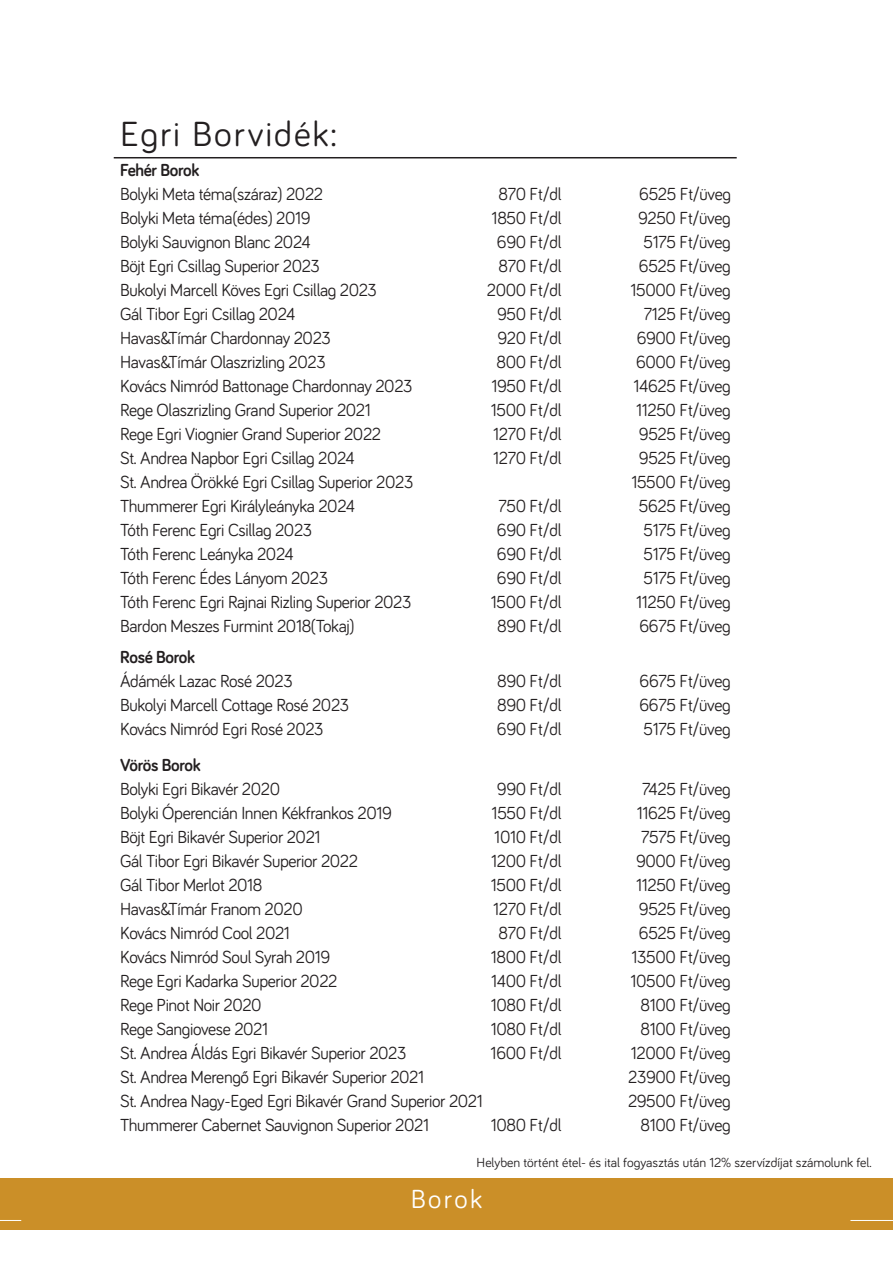
<style>
.page{position:relative;width:893px;height:1263px;background:#fff}
.page>*{position:absolute;margin:0;border:0;box-sizing:border-box;transform-origin:0 0}
.t1{font:36px "Bariol";letter-spacing:.05em;color:#231f20}
.t2{font:27px "Bariol";letter-spacing:.09em;color:#fff}
.t3{font:18px "Bariol";letter-spacing:-.02em;color:#231f20;scale:.96 1}
.t4{font:700 18px "Bariol";letter-spacing:-.02em;color:#231f20;scale:.96 1}
.t5{font:13.5px "Bariol";color:#231f20}
</style>
<div class="page">
<hr style="left:114px;top:157px;width:623px;height:1px;background:#231f20">
<div style="left:0;top:1178px;width:893px;height:52px;background:#cb8f28"></div>
<svg style="left:0;top:1220px;width:21px;height:1px"></svg>
<hr style="left:850px;top:1220px;width:43px;height:1px;background:#fff">
<p class="t1" style="left:120px;top:109px;width:218px">Egri Borvidék:</p>
<p class="t4" style="left:120px;top:157px;width:84px">Fehér Borok</p>
<p class="t3" style="left:120px;top:181px;width:213px">Bolyki Meta téma(száraz) 2022</p>
<p class="t3" style="left:499px;top:181px;width:67px">870 Ft/dl</p>
<p class="t3" style="left:639px;top:181px;width:97px">6525 Ft/üveg</p>
<p class="t3" style="left:120px;top:205px;width:200px">Bolyki Meta téma(édes) 2019</p>
<p class="t3" style="left:492px;top:205px;width:74px">1850 Ft/dl</p>
<p class="t3" style="left:638px;top:205px;width:98px">9250 Ft/üveg</p>
<p class="t3" style="left:120px;top:229px;width:200px">Bolyki Sauvignon Blanc 2024</p>
<p class="t3" style="left:497px;top:229px;width:69px">690 Ft/dl</p>
<p class="t3" style="left:643px;top:229px;width:92px">5175 Ft/üveg</p>
<p class="t3" style="left:120px;top:253px;width:210px">Böjt Egri Csillag Superior 2023</p>
<p class="t3" style="left:499px;top:253px;width:67px">870 Ft/dl</p>
<p class="t3" style="left:639px;top:253px;width:97px">6525 Ft/üveg</p>
<p class="t3" style="left:120px;top:277px;width:269px">Bukolyi Marcell Köves Egri Csillag 2023</p>
<p class="t3" style="left:487px;top:277px;width:79px">2000 Ft/dl</p>
<p class="t3" style="left:630px;top:277px;width:106px">15000 Ft/üveg</p>
<p class="t3" style="left:120px;top:301px;width:184px">Gál Tibor Egri Csillag 2024</p>
<p class="t3" style="left:497px;top:301px;width:69px">950 Ft/dl</p>
<p class="t3" style="left:644px;top:301px;width:92px">7125 Ft/üveg</p>
<p class="t3" style="left:120px;top:325px;width:221px">Havas&amp;Tímár Chardonnay 2023</p>
<p class="t3" style="left:497px;top:325px;width:68px">920 Ft/dl</p>
<p class="t3" style="left:637px;top:325px;width:99px">6900 Ft/üveg</p>
<p class="t3" style="left:120px;top:349px;width:216px">Havas&amp;Tímár Olaszrizling 2023</p>
<p class="t3" style="left:496px;top:349px;width:69px">800 Ft/dl</p>
<p class="t3" style="left:636px;top:349px;width:100px">6000 Ft/üveg</p>
<p class="t3" style="left:120px;top:373px;width:306px">Kovács Nimród Battonage Chardonnay 2023</p>
<p class="t3" style="left:491px;top:373px;width:75px">1950 Ft/dl</p>
<p class="t3" style="left:633px;top:373px;width:103px">14625 Ft/üveg</p>
<p class="t3" style="left:120px;top:397px;width:263px">Rege Olaszrizling Grand Superior 2021</p>
<p class="t3" style="left:491px;top:397px;width:75px">1500 Ft/dl</p>
<p class="t3" style="left:636px;top:397px;width:100px">11250 Ft/üveg</p>
<p class="t3" style="left:120px;top:421px;width:273px">Rege Egri Viognier Grand Superior 2022</p>
<p class="t3" style="left:493px;top:421px;width:73px">1270 Ft/dl</p>
<p class="t3" style="left:639px;top:421px;width:97px">9525 Ft/üveg</p>
<p class="t3" style="left:120px;top:445px;width:246px">St. Andrea Napbor Egri Csillag 2024</p>
<p class="t3" style="left:493px;top:445px;width:73px">1270 Ft/dl</p>
<p class="t3" style="left:639px;top:445px;width:97px">9525 Ft/üveg</p>
<p class="t3" style="left:120px;top:469px;width:307px">St. Andrea Örökké Egri Csillag Superior 2023</p>
<p class="t3" style="left:631px;top:469px;width:105px">15500 Ft/üveg</p>
<p class="t3" style="left:120px;top:493px;width:246px">Thummerer Egri Királyleányka 2024</p>
<p class="t3" style="left:499px;top:493px;width:67px">750 Ft/dl</p>
<p class="t3" style="left:639px;top:493px;width:97px">5625 Ft/üveg</p>
<p class="t3" style="left:120px;top:517px;width:202px">Tóth Ferenc Egri Csillag 2023</p>
<p class="t3" style="left:497px;top:517px;width:69px">690 Ft/dl</p>
<p class="t3" style="left:643px;top:517px;width:92px">5175 Ft/üveg</p>
<p class="t3" style="left:120px;top:541px;width:182px">Tóth Ferenc Leányka 2024</p>
<p class="t3" style="left:497px;top:541px;width:69px">690 Ft/dl</p>
<p class="t3" style="left:643px;top:541px;width:92px">5175 Ft/üveg</p>
<p class="t3" style="left:120px;top:565px;width:218px">Tóth Ferenc Édes Lányom 2023</p>
<p class="t3" style="left:497px;top:565px;width:69px">690 Ft/dl</p>
<p class="t3" style="left:643px;top:565px;width:92px">5175 Ft/üveg</p>
<p class="t3" style="left:120px;top:589px;width:305px">Tóth Ferenc Egri Rajnai Rizling Superior 2023</p>
<p class="t3" style="left:491px;top:589px;width:75px">1500 Ft/dl</p>
<p class="t3" style="left:636px;top:589px;width:100px">11250 Ft/üveg</p>
<p class="t3" style="left:120px;top:613px;width:246px">Bardon Meszes Furmint 2018(Tokaj)</p>
<p class="t3" style="left:497px;top:613px;width:69px">890 Ft/dl</p>
<p class="t3" style="left:640px;top:613px;width:96px">6675 Ft/üveg</p>
<p class="t4" style="left:120px;top:645px;width:79px">Rosé Borok</p>
<p class="t3" style="left:120px;top:669px;width:181px">Ádámék Lazac Rosé 2023</p>
<p class="t3" style="left:497px;top:669px;width:69px">890 Ft/dl</p>
<p class="t3" style="left:640px;top:669px;width:96px">6675 Ft/üveg</p>
<p class="t3" style="left:120px;top:693px;width:240px">Bukolyi Marcell Cottage Rosé 2023</p>
<p class="t3" style="left:497px;top:693px;width:69px">890 Ft/dl</p>
<p class="t3" style="left:640px;top:693px;width:96px">6675 Ft/üveg</p>
<p class="t3" style="left:120px;top:717px;width:213px">Kovács Nimród Egri Rosé 2023</p>
<p class="t3" style="left:497px;top:717px;width:69px">690 Ft/dl</p>
<p class="t3" style="left:643px;top:717px;width:92px">5175 Ft/üveg</p>
<p class="t4" style="left:120px;top:753px;width:85px">Vörös Borok</p>
<p class="t3" style="left:120px;top:777px;width:168px">Bolyki Egri Bikavér 2020</p>
<p class="t3" style="left:497px;top:777px;width:69px">990 Ft/dl</p>
<p class="t3" style="left:642px;top:777px;width:94px">7425 Ft/üveg</p>
<p class="t3" style="left:120px;top:801px;width:285px">Bolyki Óperencián Innen Kékfrankos 2019</p>
<p class="t3" style="left:492px;top:801px;width:74px">1550 Ft/dl</p>
<p class="t3" style="left:637px;top:801px;width:99px">11625 Ft/üveg</p>
<p class="t3" style="left:120px;top:825px;width:210px">Böjt Egri Bikavér Superior 2021</p>
<p class="t3" style="left:494px;top:825px;width:71px">1010 Ft/dl</p>
<p class="t3" style="left:641px;top:825px;width:95px">7575 Ft/üveg</p>
<p class="t3" style="left:120px;top:849px;width:249px">Gál Tibor Egri Bikavér Superior 2022</p>
<p class="t3" style="left:491px;top:849px;width:75px">1200 Ft/dl</p>
<p class="t3" style="left:636px;top:849px;width:100px">9000 Ft/üveg</p>
<p class="t3" style="left:120px;top:873px;width:150px">Gál Tibor Merlot 2018</p>
<p class="t3" style="left:491px;top:873px;width:75px">1500 Ft/dl</p>
<p class="t3" style="left:636px;top:873px;width:100px">11250 Ft/üveg</p>
<p class="t3" style="left:120px;top:897px;width:192px">Havas&amp;Tímár Franom 2020</p>
<p class="t3" style="left:493px;top:897px;width:73px">1270 Ft/dl</p>
<p class="t3" style="left:639px;top:897px;width:97px">9525 Ft/üveg</p>
<p class="t3" style="left:120px;top:921px;width:178px">Kovács Nimród Cool 2021</p>
<p class="t3" style="left:499px;top:921px;width:67px">870 Ft/dl</p>
<p class="t3" style="left:639px;top:921px;width:97px">6525 Ft/üveg</p>
<p class="t3" style="left:120px;top:945px;width:220px">Kovács Nimród Soul Syrah 2019</p>
<p class="t3" style="left:491px;top:945px;width:75px">1800 Ft/dl</p>
<p class="t3" style="left:632px;top:945px;width:105px">13500 Ft/üveg</p>
<p class="t3" style="left:120px;top:969px;width:228px">Rege Egri Kadarka Superior 2022</p>
<p class="t3" style="left:491px;top:969px;width:75px">1400 Ft/dl</p>
<p class="t3" style="left:630px;top:969px;width:106px">10500 Ft/üveg</p>
<p class="t3" style="left:120px;top:993px;width:149px">Rege Pinot Noir 2020</p>
<p class="t3" style="left:491px;top:993px;width:75px">1080 Ft/dl</p>
<p class="t3" style="left:641px;top:993px;width:95px">8100 Ft/üveg</p>
<p class="t3" style="left:120px;top:1017px;width:156px">Rege Sangiovese 2021</p>
<p class="t3" style="left:491px;top:1017px;width:75px">1080 Ft/dl</p>
<p class="t3" style="left:641px;top:1017px;width:95px">8100 Ft/üveg</p>
<p class="t3" style="left:120px;top:1041px;width:300px">St. Andrea Áldás Egri Bikavér Superior 2023</p>
<p class="t3" style="left:491px;top:1041px;width:75px">1600 Ft/dl</p>
<p class="t3" style="left:631px;top:1041px;width:105px">12000 Ft/üveg</p>
<p class="t3" style="left:120px;top:1065px;width:318px">St. Andrea Merengő Egri Bikavér Superior 2021</p>
<p class="t3" style="left:628px;top:1065px;width:108px">23900 Ft/üveg</p>
<p class="t3" style="left:120px;top:1089px;width:379px">St. Andrea Nagy-Eged Egri Bikavér Grand Superior 2021</p>
<p class="t3" style="left:628px;top:1089px;width:108px">29500 Ft/üveg</p>
<p class="t3" style="left:120px;top:1113px;width:323px">Thummerer Cabernet Sauvignon Superior 2021</p>
<p class="t3" style="left:491px;top:1113px;width:75px">1080 Ft/dl</p>
<p class="t3" style="left:641px;top:1113px;width:95px">8100 Ft/üveg</p>
<p class="t5" style="left:477px;top:1153px;width:397px">Helyben történt étel- és ital fogyasztás után 12% szervízdíjat számolunk fel.</p>
<p class="t2" style="left:411px;top:1181px;width:73px">Borok</p>
</div>
